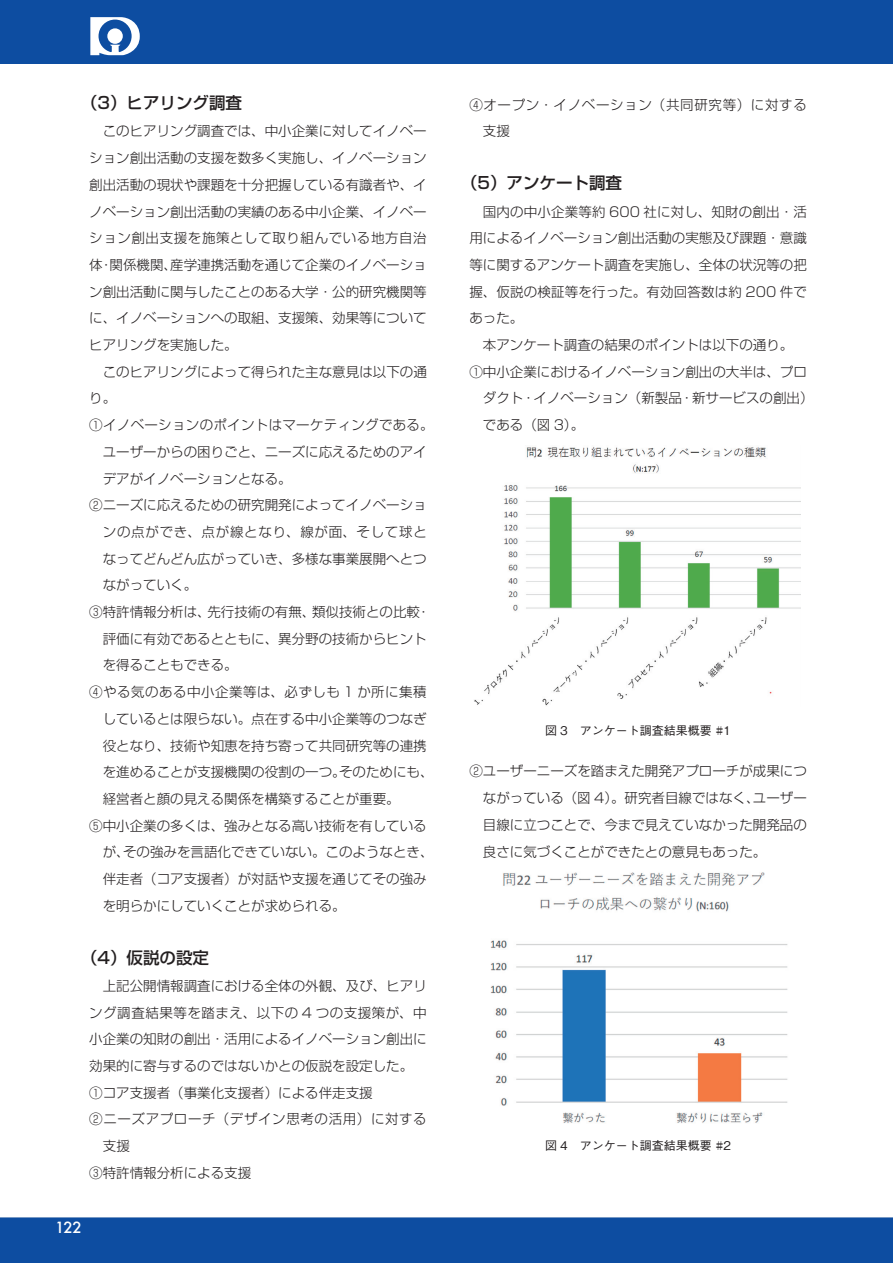
<style>
.page{position:relative;width:893px;height:1263px;background:#fff}
.page>*{position:absolute;margin:0;border:0;box-sizing:border-box;transform-origin:0 0}
.見出し_中{font:500 16.5px "Shin Go Pr 5";color:#231f20}
.t1{font:500 15px "Futura";color:#fff}
.本文1下げ1頭出{font:300 13.5px/26.7px "Shin Go Pr 5";color:#231f20}
.本文{font:300 13.5px/26.7px "Shin Go Pr 5";color:#231f20;text-align:justify}
.本文1下げ1頭出-2{font:300 13.5px/26.7px "Shin Go Pr 5";letter-spacing:.045em;color:#231f20}
.t2{font:500 12px "Gothic BBB Pro";color:#231f20}
</style>
<div class="page">
<div style="left:0;top:0;width:893px;height:64px;background:#0d4da1"></div>
<div style="left:0;top:1217px;width:893px;height:46px;background:#0d4da1"></div>
<svg style="left:90px;top:17px;width:50px;height:38px"></svg>
<img style="left:474px;top:447px;width:326px;height:259px">
<img style="left:490px;top:872px;width:298px;height:251px">
<p class="見出し_中" style="left:81px;top:89px;width:163px">（3）ヒアリング調査</p>
<p class="本文" style="left:89px;top:117px;width:339px;text-indent:14px">このヒアリング調査では、中小企業に対してイノベーション創出活動の支援を数多く実施し、イノベーション創出活動の現状や課題を十分把握している有識者や、イノベーション創出活動の実績のある中小企業、イノベーション創出支援を施策として取り組んでいる地方自治体・関係機関、産学連携活動を通じて企業のイノベーション創出活動に関与したことのある大学・公的研究機関等に、イノベーションへの取組、支援策、効果等についてヒアリングを実施した。</p>
<p class="本文" style="left:89px;top:357px;width:339px;text-indent:14px">このヒアリングによって得られた主な意見は以下の通り。</p>
<p class="本文1下げ1頭出" style="left:103px;top:410px;width:332px;text-indent:-13px">①イノベーションのポイントはマーケティングである。ユーザーからの困りごと、ニーズに応えるためのアイデアがイノベーションとなる。</p>
<p class="本文1下げ1頭出" style="left:103px;top:490px;width:326px;text-align:justify;text-indent:-13px">②ニーズに応えるための研究開発によってイノベーションの点ができ、点が線となり、線が面、そして球となってどんどん広がっていき、多様な事業展開へとつながっていく。</p>
<p class="本文1下げ1頭出" style="left:103px;top:597px;width:329px;text-indent:-13px">③特許情報分析は、先行技術の有無、類似技術との比較・評価に有効であるとともに、異分野の技術からヒントを得ることもできる。</p>
<p class="本文1下げ1頭出" style="left:103px;top:677px;width:332px;text-indent:-13px">④やる気のある中小企業等は、必ずしも 1 か所に集積しているとは限らない。点在する中小企業等のつなぎ役となり、技術や知恵を持ち寄って共同研究等の連携を進めることが支援機関の役割の一つ。そのためにも、経営者と顔の見える関係を構築することが重要。</p>
<p class="本文1下げ1頭出" style="left:103px;top:811px;width:332px;text-indent:-13px">⑤中小企業の多くは、強みとなる高い技術を有しているが、その強みを言語化できていない。このようなとき、伴走者（コア支援者）が対話や支援を通じてその強みを明らかにしていくことが求められる。</p>
<p class="見出し_中" style="left:81px;top:944px;width:130px">（4）仮説の設定</p>
<p class="本文" style="left:89px;top:971px;width:339px;text-indent:14px">上記公開情報調査における全体の外観、及び、ヒアリング調査結果等を踏まえ、以下の 4 つの支援策が、中小企業の知財の創出・活用によるイノベーション創出に効果的に寄与するのではないかとの仮説を設定した。</p>
<p class="本文1下げ1頭出" style="left:89px;top:1078px;width:285px">①コア支援者（事業化支援者）による伴走支援</p>
<p class="本文1下げ1頭出-2" style="left:103px;top:1105px;width:326px;text-indent:-13px">②ニーズアプローチ（デザイン思考の活用）に対する支援</p>
<p class="本文1下げ1頭出" style="left:89px;top:1158px;width:163px">③特許情報分析による支援</p>
<p class="t1" style="left:55px;top:1217px;width:28px">122</p>
<p class="本文1下げ1頭出-2" style="left:483px;top:90px;width:325px;text-indent:-14px">④オープン・イノベーション（共同研究等）に対する支援</p>
<p class="見出し_中" style="left:461px;top:170px;width:163px">（5）アンケート調査</p>
<p class="本文" style="left:469px;top:197px;width:339px;text-indent:14px">国内の中小企業等約 600 社に対し、知財の創出・活用によるイノベーション創出活動の実態及び課題・意識等に関するアンケート調査を実施し、全体の状況等の把握、仮説の検証等を行った。有効回答数は約 200 件であった。</p>
<p class="本文" style="left:483px;top:330px;width:312px">本アンケート調査の結果のポイントは以下の通り。</p>
<p class="本文1下げ1頭出" style="left:483px;top:357px;width:332px;text-indent:-14px">①中小企業におけるイノベーション創出の大半は、プロダクト・イノベーション（新製品・新サービスの創出）である（図 3）。</p>
<p class="t2" style="left:545px;top:721px;width:187px">図 3　アンケート調査結果概要 #1</p>
<p class="本文1下げ1頭出" style="left:483px;top:757px;width:326px;text-align:justify;text-indent:-14px">②ユーザーニーズを踏まえた開発アプローチが成果につながっている（図 4）。研究者目線ではなく、ユーザー目線に立つことで、今まで見えていなかった開発品の良さに気づくことができたとの意見もあった。</p>
<p class="t2" style="left:545px;top:1136px;width:187px">図 4　アンケート調査結果概要 #2</p>
</div>
